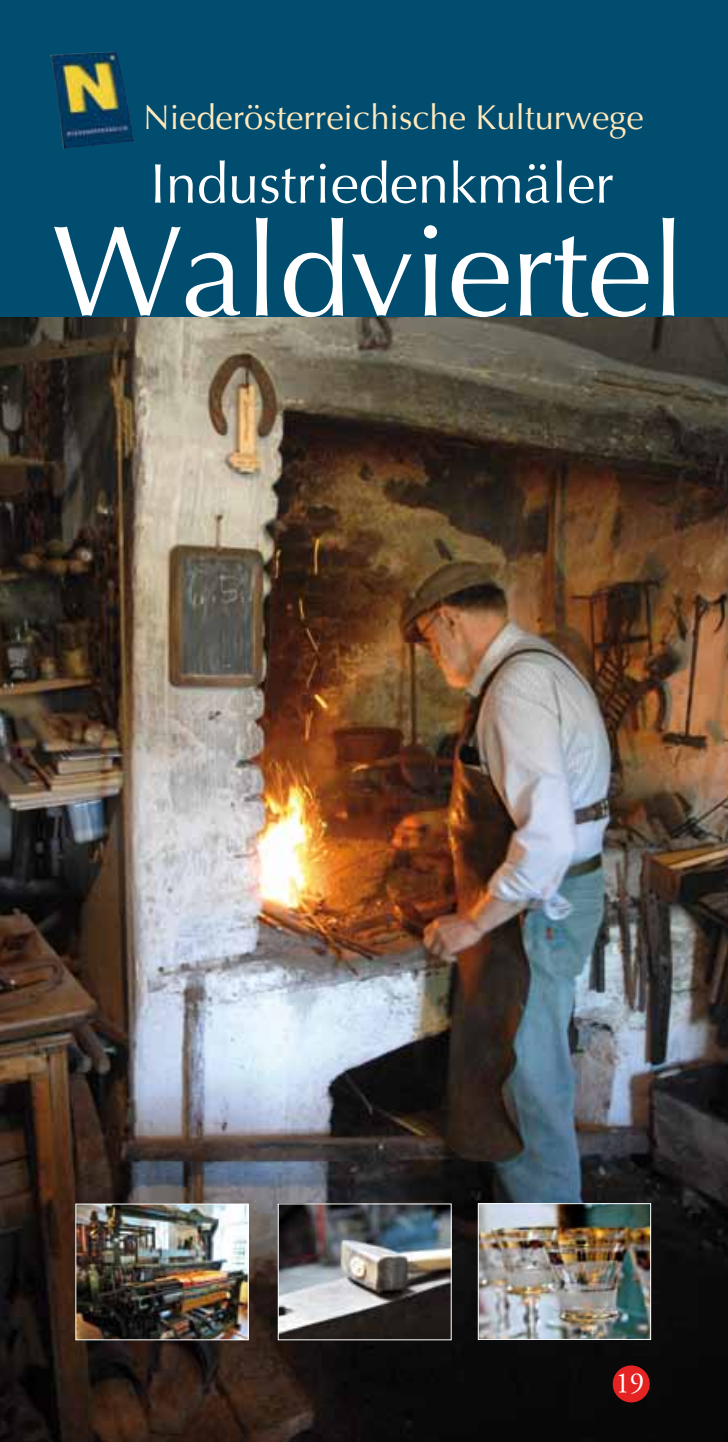
<style>
.page{position:relative;width:728px;height:1442px;background:#fff}
.page>*{position:absolute;margin:0;border:0;box-sizing:border-box;transform-origin:0 0}
.t1{font:129.15px "Optima";letter-spacing:-.01em;color:#fff}
.t2{font:56.02px "Optima";color:#fff}
.t3{font:34.43px "Optima";color:#ffe9bc}
.t4{font:29.03px "Adobe Garamond";color:#fff}
</style>
<div class="page">
<img style="left:0;top:316px;width:727px;height:1125px">
<div style="left:0;top:0;width:727px;height:316px;background:#004d70"></div>
<img style="left:50px;top:51px;width:84px;height:98px">
<img style="left:479px;top:1205px;width:169px;height:132px">
<div style="left:477px;top:1203px;width:173px;height:136px;border:1px solid #fff"></div>
<img style="left:77px;top:1205px;width:169px;height:133px">
<div style="left:75px;top:1203px;width:173px;height:137px;border:1px solid #fff"></div>
<img style="left:279px;top:1205px;width:170px;height:133px">
<div style="left:612px;top:1365px;width:37px;height:37px;background:#e42322;border-radius:50%"></div>
<p class="t3" style="left:143px;top:95px;width:501px">Niederösterreichische Kulturwege</p>
<h2 class="t2" style="left:150px;top:148px;width:465px">Industriedenkmäler</h2>
<h1 class="t1" style="left:52px;top:190px;width:635px">Waldviertel</h1>
<p class="t4" style="left:615px;top:1367px;width:30px">19</p>
</div>
